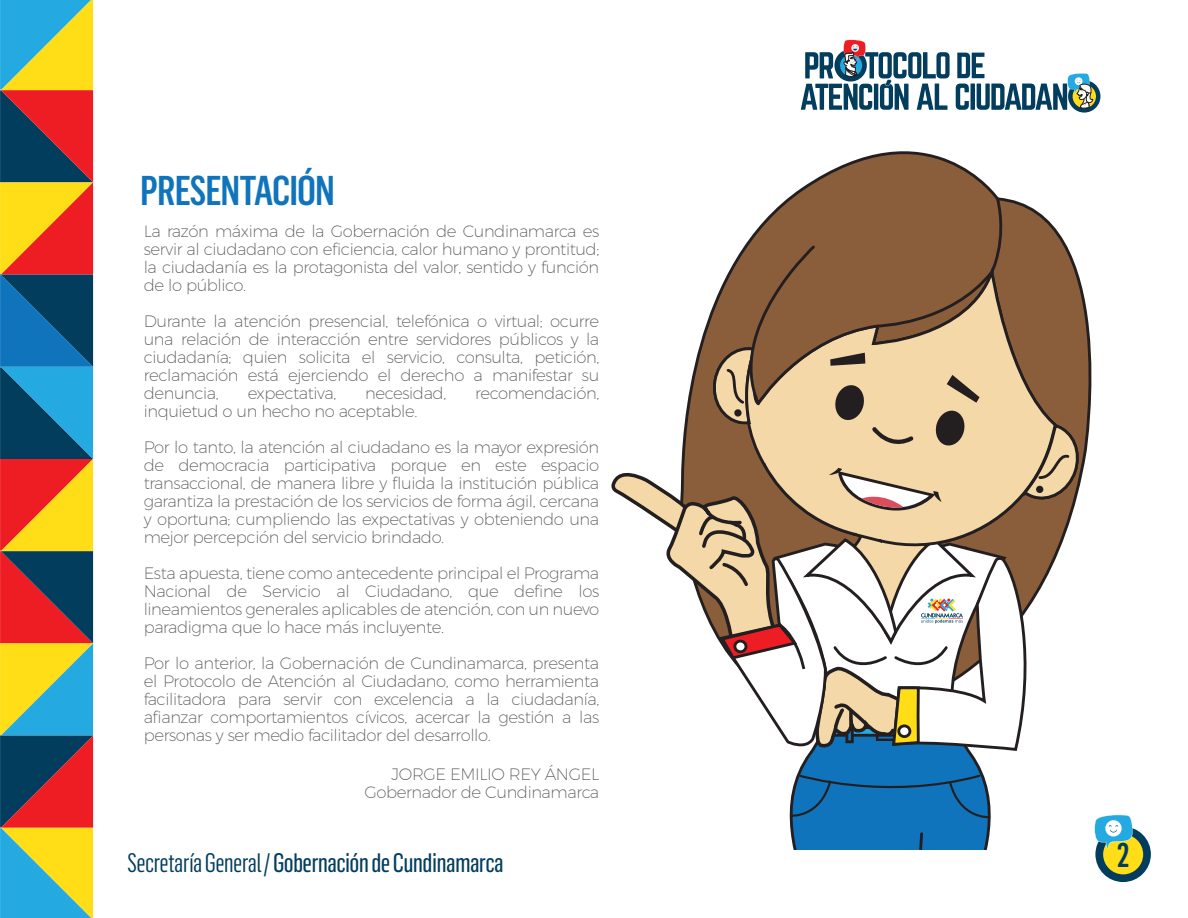
<style>
.page{position:relative;width:1188px;height:918px;background:#fff}
.page>*{position:absolute;margin:0;border:0;box-sizing:border-box;transform-origin:0 0}
.t1{font:500 40.8px "Flama Condensed";letter-spacing:-.025em;color:#1074bc}
.t2{font:500 33.6px "Flama Condensed";color:#023d5e}
.t3{font:26.25px "Flama Condensed Basic";letter-spacing:-.025em;color:#023d5e}
.t4{font:200 16.5px/18px "Montserrat";letter-spacing:-.025em;color:#57585a;text-align:justify}
.s1{font-family:"Flama Condensed"}
</style>
<div class="page">
<div style="left:1068px;top:80px;width:32px;height:33px;background:#023d5e;border-radius:50%"></div>
<svg style="left:1073px;top:85px;width:23px;height:23px"></svg>
<svg style="left:956px;top:53px;width:137px;height:57px"></svg>
<svg style="left:801px;top:40px;width:149px;height:70px"></svg>
<div style="left:1095px;top:827px;width:56px;height:55px;background:#023d5e;border-radius:50%"></div>
<div style="left:1103px;top:834px;width:40px;height:40px;background:#ffdd17;border-radius:50%"></div>
<svg style="left:1095px;top:815px;width:38px;height:34px"></svg>
<svg style="left:0;top:0;width:93px;height:918px;background:#84765d"></svg>
<svg style="left:700px;top:151px;width:395px;height:682px"></svg>
<svg style="left:996px;top:268px;width:63px;height:75px;background:#8b613f"></svg>
<svg style="left:988px;top:196px;width:19px;height:80px"></svg>
<svg style="left:726px;top:244px;width:270px;height:99px;background:#906746"></svg>
<svg style="left:611px;top:343px;width:471px;height:506px"></svg>
<div style="left:899px;top:726px;width:11px;height:11px;background:#fff;border-radius:50%"></div>
<div style="left:897px;top:724px;width:15px;height:14px;border:3px solid #231f20;border-radius:50%"></div>
<h1 class="t1" style="left:140px;top:165px;width:196px">PRESENTACIÓN</h1>
<p class="t4" style="left:144px;top:222px;width:457px">La razón máxima de la Gobernación de Cundinamarca es servir al ciudadano con eficiencia, calor humano y prontitud; la ciudadanía es la protagonista del valor, sentido y función de lo público.</p>
<p class="t4" style="left:144px;top:312px;width:457px">Durante la atención presencial, telefónica o virtual; ocurre una relación de interacción entre servidores públicos y la ciudadanía; quien solicita el servicio, consulta, petición, reclamación está ejerciendo el derecho a manifestar su denuncia,</p>
<p class="t4" style="left:248px;top:384px;width:90px">expectativa,</p>
<p class="t4" style="left:365px;top:384px;width:83px">necesidad,</p>
<p class="t4" style="left:475px;top:384px;width:126px">recomendación,</p>
<p class="t4" style="left:144px;top:393px;width:457px;line-height:36px">inquietud o un hecho no aceptable.<br>Por lo tanto, la atención al ciudadano es la mayor expresión</p>
<p class="t4" style="left:144px;top:456px;width:457px">de democracia participativa porque en este espacio transaccional, de manera libre y fluida la institución pública garantiza la prestación de los servicios de forma ágil, cercana y oportuna; cumpliendo las expectativas y obteniendo una mejor percepción del servicio brindado.</p>
<p class="t4" style="left:144px;top:564px;width:457px">Esta apuesta, tiene como antecedente principal el Programa Nacional de Servicio al Ciudadano, que define los lineamientos generales aplicables de atención, con un nuevo paradigma que lo hace más incluyente.</p>
<p class="t4" style="left:144px;top:654px;width:457px">Por lo anterior, la Gobernación de Cundinamarca, presenta el Protocolo de Atención al Ciudadano, como herramienta facilitadora para servir con excelencia a la ciudadanía, afianzar comportamientos cívicos, acercar la gestión a las personas y ser medio facilitador del desarrollo.</p>
<p class="t4" style="left:364px;top:765px;width:236px;text-align:right">JORGE EMILIO REY ÁNGEL<br>Gobernador de Cundinamarca</p>
<h3 class="t3" style="left:127px;top:846px;width:378px"><span class="s1">Secretaría General</span> / Gobernación de Cundinamarca</h3>
<h2 class="t2" style="left:1117px;top:833px;width:14px">2</h2>
</div>
